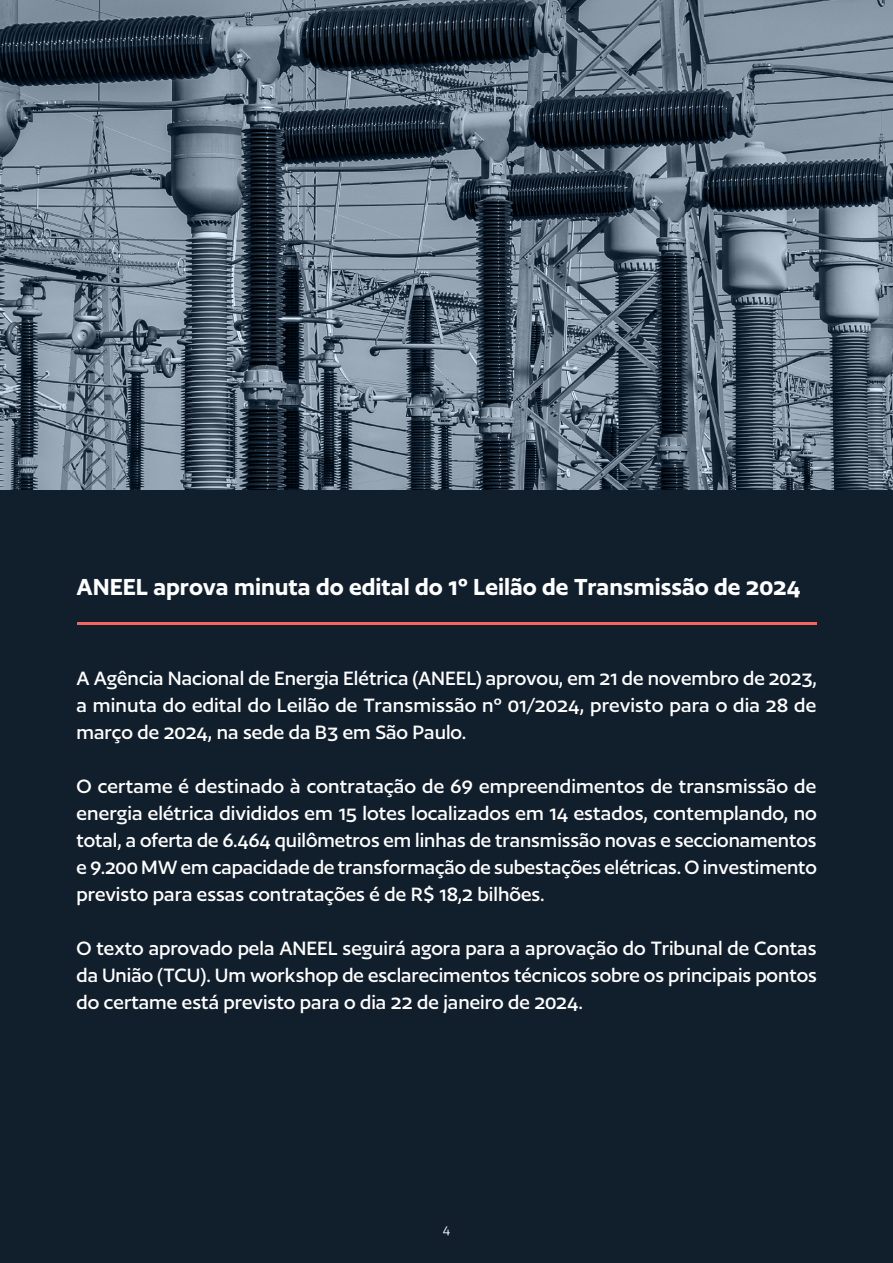
<style>
.page{position:relative;width:893px;height:1263px;background:#111f2d}
.page>*{position:absolute;margin:0;border:0;box-sizing:border-box;transform-origin:0 0}
.t1{font:600 27px "Author";color:#fff}
.t2{font:500 22.5px/27px "Author";color:#fff;text-align:justify}
.t3{font:15px "Author";color:#fff}
</style>
<div class="page">
<hr style="left:77px;top:622px;width:739px;height:3px;background:#f2665e">
<img style="left:0;top:0;width:893px;height:489px">
<p class="t1" style="left:77px;top:573px;width:725px">ANEEL aprova minuta do edital do 1º Leilão de Transmissão de 2024</p>
<p class="t2" style="left:77px;top:664px;width:742px">A Agência Nacional de Energia Elétrica (ANEEL) aprovou, em 21 de novembro de 2023, a minuta do edital do Leilão de Transmissão nº 01/2024, previsto para o dia 28 de março de 2024, na sede da B3 em São Paulo.</p>
<p class="t2" style="left:77px;top:772px;width:742px">O certame é destinado à contratação de 69 empreendimentos de transmissão de energia elétrica divididos em 15 lotes localizados em 14 estados, contemplando, no total, a oferta de 6.464 quilômetros em linhas de transmissão novas e seccionamentos e 9.200 MW em capacidade de transformação de subestações elétricas. O investimento previsto para essas contratações é de R$ 18,2 bilhões.</p>
<p class="t2" style="left:77px;top:934px;width:742px">O texto aprovado pela ANEEL seguirá agora para a aprovação do Tribunal de Contas da União (TCU). Um workshop de esclarecimentos técnicos sobre os principais pontos do certame está previsto para o dia 22 de janeiro de 2024.</p>
<p class="t3" style="left:443px;top:1221px;width:9px">4</p>
</div>
